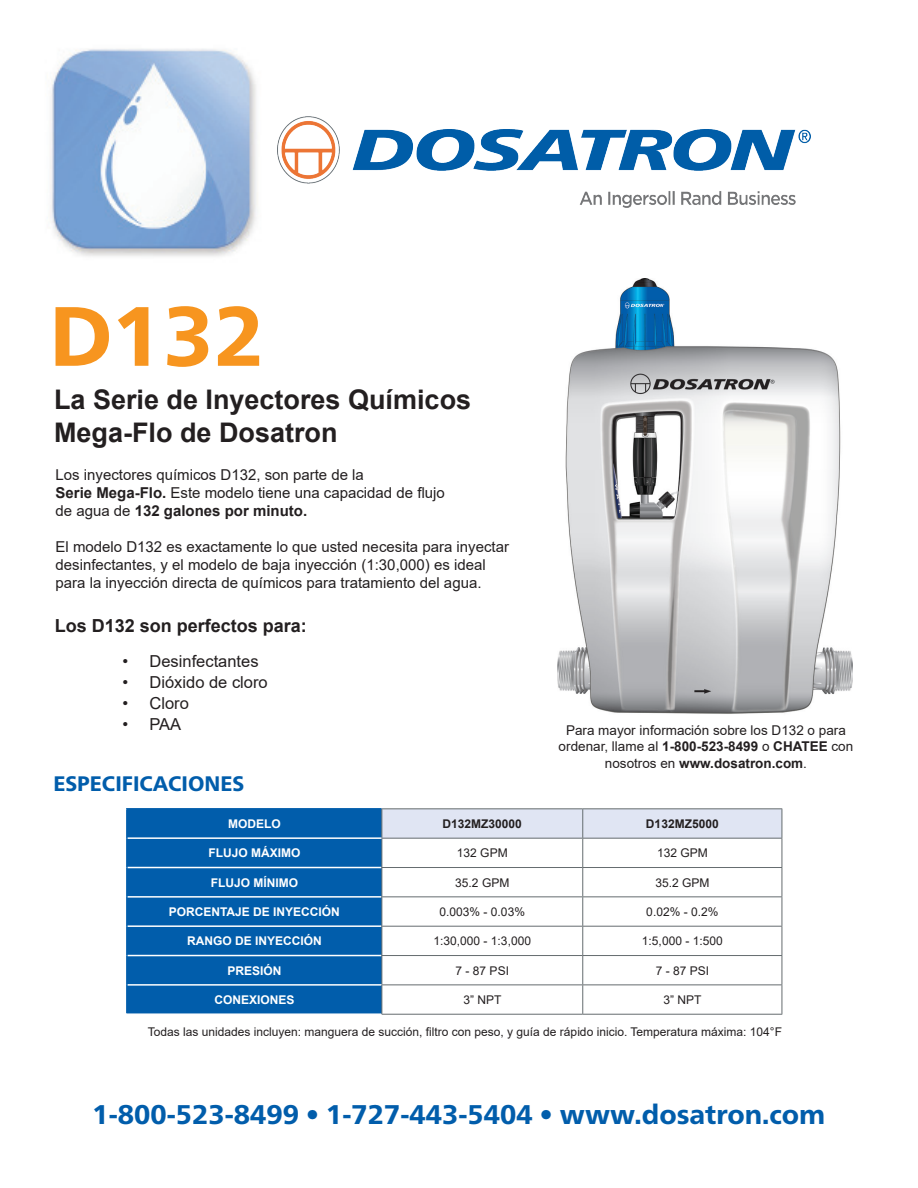
<style>
.page{position:relative;width:918px;height:1188px;background:#fff}
.page>*{position:absolute;margin:0;border:0;box-sizing:border-box;transform-origin:0 0}
.t1{font:800 84px "Frutiger Neue LT Pro";color:#f7951f}
.t2{font:800 27px "Frutiger Neue LT Pro";color:#015dab}
.t3{font:700 27px "Arial";color:#231f20}
.t4{font:800 21px "Frutiger Neue LT Pro";color:#015dab}
.t5{font:700 18px "Arial";color:#231f20}
.t6{font:16.5px "Arial";color:#231f20}
.t7{font:15px "Arial";color:#231f20}
.t8{font:700 15px "Arial";color:#231f20}
.t9{font:13.5px/16.5px "Arial";color:#231f20;text-align:center}
.t10{font:12px "Arial";color:#231f20}
.t11{font:700 12px "Arial";color:#fff}
.t12{font:700 12px "Arial";color:#231f20}
.s1{font-weight:700}
.s2{font-weight:400}
</style>
<div class="page">
<img style="left:558px;top:279px;width:294px;height:435px">
<img style="left:50px;top:49px;width:208px;height:208px">
<div style="left:128px;top:810px;width:254px;height:203px;background:#015dab"></div>
<hr style="left:126px;top:838px;width:2px;height:30px;background:#015dab">
<hr style="left:126px;top:868px;width:2px;height:29px;background:#015dab">
<hr style="left:126px;top:897px;width:2px;height:29px;background:#015dab">
<hr style="left:126px;top:926px;width:2px;height:30px;background:#015dab">
<hr style="left:126px;top:956px;width:2px;height:29px;background:#015dab">
<hr style="left:128px;top:867px;width:254px;height:1px;background:#fff">
<hr style="left:128px;top:896px;width:254px;height:2px;background:#fff">
<hr style="left:128px;top:925px;width:254px;height:2px;background:#fff">
<hr style="left:128px;top:955px;width:254px;height:1px;background:#fff">
<hr style="left:382px;top:808px;width:201px;height:1px;background:#656c6f">
<hr style="left:583px;top:808px;width:199px;height:1px;background:#656c6f">
<hr style="left:382px;top:1014px;width:201px;height:1px;background:#656c6f">
<hr style="left:583px;top:1014px;width:199px;height:1px;background:#656c6f">
<hr style="left:126px;top:810px;width:2px;height:28px;background:#015dab">
<hr style="left:126px;top:808px;width:256px;height:2px;background:#015dab">
<hr style="left:126px;top:985px;width:2px;height:28px;background:#015dab">
<hr style="left:128px;top:984px;width:254px;height:2px;background:#fff">
<svg style="left:382px;top:809px;width:401px;height:205px"></svg>
<hr style="left:128px;top:837px;width:254px;height:2px;background:#fff">
<img style="left:278px;top:117px;width:533px;height:90px">
<p class="t1" style="left:50px;top:286px;width:217px">D132</p>
<p class="t3" style="left:54px;top:381px;width:419px">La Serie de Inyectores Químicos</p>
<p class="t3" style="left:54px;top:413px;width:285px">Mega-Flo de Dosatron</p>
<p class="t7" style="left:56px;top:465px;width:310px">Los inyectores químicos D132, son parte de la</p>
<p class="t7" style="left:56px;top:483px;width:391px"><span class="s1">Serie Mega-Flo.</span> Este modelo tiene una capacidad de flujo</p>
<p class="t8" style="left:56px;top:501px;width:253px"><span class="s2">de agua de</span> 132 galones por minuto.</p>
<p class="t7" style="left:56px;top:537px;width:455px">El modelo D132 es exactamente lo que usted necesita para inyectar</p>
<p class="t7" style="left:56px;top:555px;width:432px">desinfectantes, y el modelo de baja inyección (1:30,000) es ideal</p>
<p class="t7" style="left:56px;top:573px;width:428px">para la inyección directa de químicos para tratamiento del agua.</p>
<p class="t5" style="left:55px;top:613px;width:254px">Los D132 son perfectos para:</p>
<p class="t6" style="left:123px;top:650px;width:138px">• Desinfectantes</p>
<p class="t6" style="left:123px;top:671px;width:147px">• Dióxido de cloro</p>
<p class="t6" style="left:123px;top:692px;width:68px">• Cloro</p>
<p class="t6" style="left:123px;top:713px;width:60px">• PAA</p>
<p class="t4" style="left:53px;top:771px;width:193px">ESPECIFICACIONES</p>
<p class="t9" style="left:559px;top:722px;width:296px">Para mayor información sobre los D132 o para ordenar, llame al <span class="s1">1-800-523-8499</span> o <span class="s1">CHATEE</span> con nosotros en <span class="s1">www.dosatron.com</span>.</p>
<p class="t11" style="left:228px;top:815px;width:54px">MODELO</p>
<p class="t12" style="left:443px;top:815px;width:81px">D132MZ30000</p>
<p class="t12" style="left:646px;top:815px;width:74px">D132MZ5000</p>
<p class="t11" style="left:208px;top:845px;width:94px">FLUJO MÁXIMO</p>
<p class="t10" style="left:457px;top:845px;width:52px">132 GPM</p>
<p class="t10" style="left:657px;top:845px;width:52px">132 GPM</p>
<p class="t11" style="left:211px;top:874px;width:89px">FLUJO MÍNIMO</p>
<p class="t10" style="left:455px;top:874px;width:56px">35.2 GPM</p>
<p class="t10" style="left:655px;top:874px;width:56px">35.2 GPM</p>
<p class="t11" style="left:169px;top:903px;width:173px">PORCENTAJE DE INYECCIÓN</p>
<p class="t10" style="left:440px;top:903px;width:87px">0.003% - 0.03%</p>
<p class="t10" style="left:646px;top:903px;width:74px">0.02% - 0.2%</p>
<p class="t11" style="left:187px;top:933px;width:136px">RANGO DE INYECCIÓN</p>
<p class="t10" style="left:434px;top:933px;width:99px">1:30,000 - 1:3,000</p>
<p class="t10" style="left:642px;top:933px;width:82px">1:5,000 - 1:500</p>
<p class="t11" style="left:227px;top:962px;width:56px">PRESIÓN</p>
<p class="t10" style="left:456px;top:962px;width:55px">7 - 87 PSI</p>
<p class="t10" style="left:656px;top:962px;width:55px">7 - 87 PSI</p>
<p class="t11" style="left:214px;top:991px;width:82px">CONEXIONES</p>
<p class="t10" style="left:463px;top:991px;width:40px">3” NPT</p>
<p class="t10" style="left:663px;top:991px;width:40px">3” NPT</p>
<p class="t10" style="left:148px;top:1024px;width:636px">Todas las unidades incluyen: manguera de succión, filtro con peso, y guía de rápido inicio. Temperatura máxima: 104°F</p>
<p class="t2" style="left:93px;top:1098px;width:734px">1-800-523-8499 • 1-727-443-5404 • www.dosatron.com</p>
</div>
